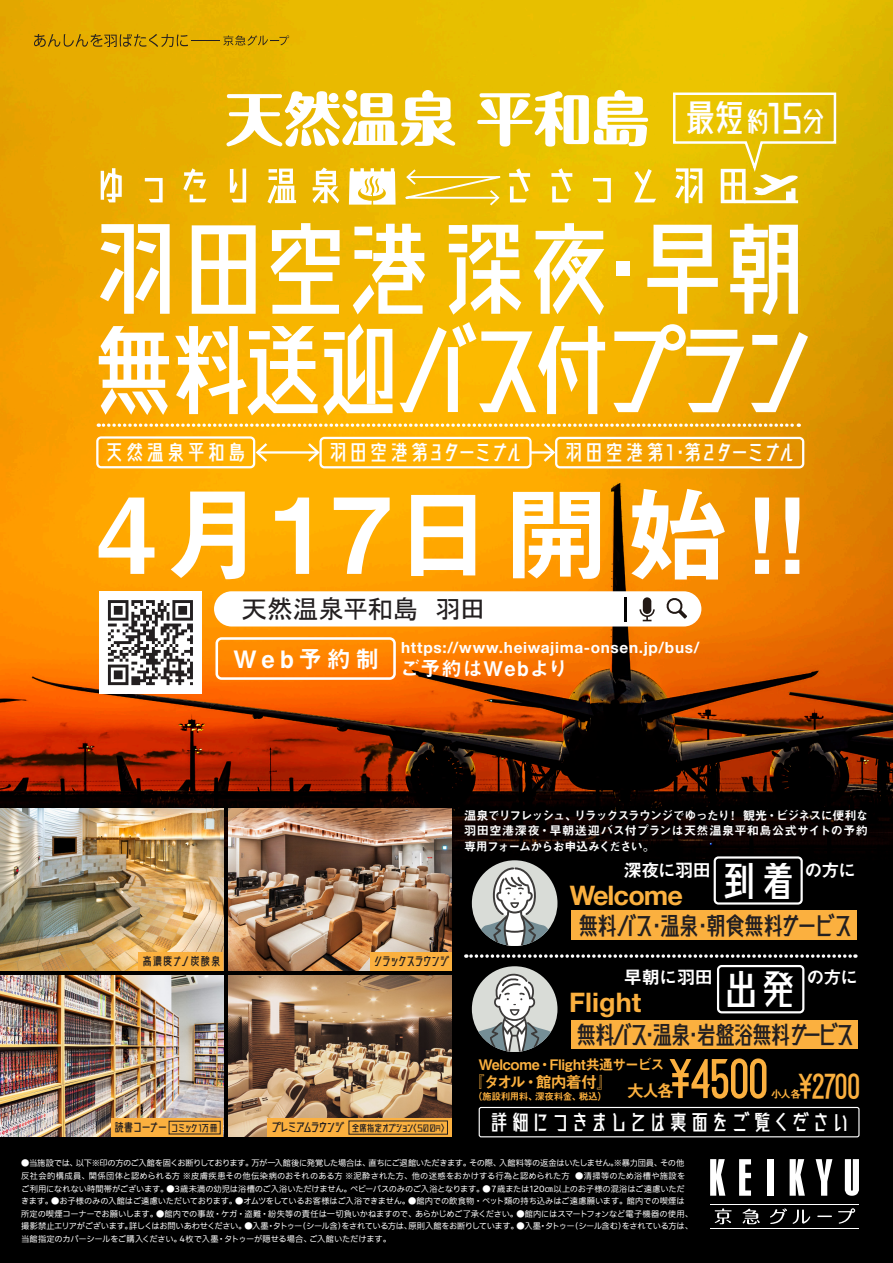
<style>
.page{position:relative;width:893px;height:1263px;background:#fff}
.page>*{position:absolute;margin:0;border:0;box-sizing:border-box;transform-origin:0 0}
.t1{font:112.05px "Kaiso Next B";letter-spacing:-.25em;color:#fff}
.t2{font:109.5px "Kaiso Next B";letter-spacing:-.335em;color:#fff}
.t3{font:104.55px "Midashi Go Pr 6 N MB31";letter-spacing:.05em;color:#fff}
.t4{font:56.7px "Kaisotai Next UP B";color:#fbb03f}
.t5{font:44.85px "Kaiso Next B";color:#fff}
.t6{font:40.5px "Kaiso Next B";color:#fff}
.t7{font:36.3px "Kaisotai Next UP B";color:#fbb03f}
.t8{font:27.15px "Kaiso Next B";letter-spacing:-.315em;color:#231f20}
.t9{font:700 27px "Helvetica Neue LT Pro";letter-spacing:-.025em;color:#fbb03f}
.t10{font:25.65px "MS P Gothic";letter-spacing:-.03em;color:#231f20}
.t11{font:24px "Midashi Go Pr 6 N MB31";letter-spacing:.2em;color:#fff}
.t12{font:23.4px "Kaiso Next B";letter-spacing:-.155em;color:#fff}
.t13{font:23.1px "Kaiso Next B";letter-spacing:-.125em;color:#fff}
.t14{font:20.25px "Midashi Go Pr 6 N MB31";letter-spacing:.035em;color:#fff}
.t15{font:18px "Midashi Go Pr 6 N MB31";letter-spacing:-.035em;color:#fff}
.t16{font:16.95px "Midashi Go Pr 6 N MB31";color:#fbb03f}
.t17{font:16.05px "Midashi Go Pr 6 N MB31";letter-spacing:-.06em;color:#fbb03f}
.t18{font:700 15.45px "Helvetica Neue LT Pro";letter-spacing:.045em;color:#fff}
.t19{font:14.55px "Midashi Go Pr 6 N MB31";letter-spacing:-.03em;color:#fbb03f}
.t20{font:12.9px "Kaiso Next B";letter-spacing:-.345em;color:#231f20}
.t21{font:12.9px "Kaiso Next B";letter-spacing:-.205em;color:#231f20}
.t22{font:12.15px/15.8px "Midashi Go Pr 6 N MB31";letter-spacing:-.01em;color:#fff;text-align:justify}
.t23{font:10.8px "Midashi Go Pr 6 N MB31";color:#fbb03f}
.t24{font:10.35px "Kaiso Next B";letter-spacing:-.32em;color:#231f20}
.t25{font:10.35px "Kaiso Next B";letter-spacing:-.28em;color:#231f20}
.t26{font:9.6px "Midashi Go Pr 6 N MB31";letter-spacing:-.04em;color:#fbb03f}
.t27{font:100 8.25px/12.6px "Iwa UCDA Goth Std";letter-spacing:-.02em;color:#fff}
.s1{font-size:30.45px}
.s2{font-size:44.7px}
.s3{font-size:12.9px}
.s4{font-size:7.35px}
</style>
<div class="page">
<img style="left:0;top:0;width:893px;height:1263px">
<svg style="left:472px;top:966px;width:85px;height:86px;background:#969a98"></svg>
<svg style="left:472px;top:860px;width:85px;height:86px"></svg>
<svg style="left:477px;top:91px;width:171px;height:56px"></svg>
<div style="left:614px;top:90px;width:11px;height:11px;background:#fff;border-radius:50%"></div>
<svg style="left:226px;top:91px;width:229px;height:56px"></svg>
<div style="left:215px;top:637px;width:181px;height:43px;border:3px solid #fff;border-radius:5px"></div>
<svg style="left:98px;top:423px;width:701px;height:4px"></svg>
<svg style="left:466px;top:954px;width:390px;height:4px"></svg>
<div style="left:214px;top:591px;width:487px;height:35px;background:#fff;border-radius:18px"></div>
<hr style="left:624px;top:597px;width:2px;height:25px;background:#030303">
<svg style="left:666px;top:598px;width:21px;height:21px"></svg>
<svg style="left:639px;top:597px;width:16px;height:24px"></svg>
<svg style="left:551px;top:168px;width:21px;height:34px"></svg>
<svg style="left:593px;top:178px;width:18px;height:24px"></svg>
<svg style="left:634px;top:169px;width:22px;height:33px"></svg>
<svg style="left:101px;top:168px;width:21px;height:34px"></svg>
<svg style="left:145px;top:178px;width:18px;height:24px"></svg>
<svg style="left:183px;top:168px;width:23px;height:34px"></svg>
<svg style="left:230px;top:169px;width:16px;height:33px"></svg>
<svg style="left:267px;top:169px;width:29px;height:35px"></svg>
<svg style="left:313px;top:167px;width:26px;height:36px"></svg>
<svg style="left:349px;top:168px;width:181px;height:37px"></svg>
<div style="left:96px;top:436px;width:159px;height:32px;border:2px solid #fff;border-radius:4px"></div>
<div style="left:319px;top:437px;width:213px;height:31px;border:2px solid #fff;border-radius:4px"></div>
<div style="left:555px;top:437px;width:249px;height:31px;border:2px solid #fff;border-radius:4px"></div>
<hr style="left:258px;top:451px;width:59px;height:3px;background:#fff">
<svg style="left:256px;top:443px;width:11px;height:19px"></svg>
<svg style="left:308px;top:443px;width:12px;height:19px"></svg>
<hr style="left:531px;top:451px;width:22px;height:3px;background:#fff">
<svg style="left:544px;top:443px;width:11px;height:19px"></svg>
<div style="left:714px;top:856px;width:89px;height:48px;border:2px solid #fff;border-radius:4px"></div>
<div style="left:717px;top:965px;width:87px;height:48px;border:2px solid #fff;border-radius:4px"></div>
<div style="left:479px;top:1107px;width:380px;height:30px;border:1px solid #fff;border-radius:2px"></div>
<img style="left:0;top:809px;width:223px;height:161px">
<img style="left:228px;top:809px;width:224px;height:161px">
<img style="left:228px;top:975px;width:224px;height:161px">
<img style="left:0;top:975px;width:223px;height:161px">
<div style="left:571px;top:910px;width:286px;height:30px;background:#fbb03f"></div>
<div style="left:571px;top:1020px;width:287px;height:29px;background:#fbb03f"></div>
<svg style="left:672px;top:91px;width:165px;height:112px;background:#e7c625"></svg>
<div style="left:138px;top:952px;width:85px;height:18px;background:#fbb03f"></div>
<div style="left:370px;top:952px;width:82px;height:18px;background:#fbb03f"></div>
<div style="left:267px;top:1118px;width:185px;height:18px;background:#fbb03f"></div>
<div style="left:111px;top:1118px;width:112px;height:18px;background:#fbb03f"></div>
<div style="left:99px;top:591px;width:103px;height:103px;background:#fff"></div>
<svg style="left:108px;top:600px;width:85px;height:85px"></svg>
<svg style="left:34px;top:34px;width:255px;height:13px;background:#c29505"></svg>
<svg style="left:739px;top:1159px;width:12px;height:37px"></svg>
<div style="left:767px;top:1159px;width:6px;height:37px;background:#fff"></div>
<svg style="left:816px;top:1159px;width:16px;height:37px"></svg>
<svg style="left:710px;top:1159px;width:15px;height:37px"></svg>
<svg style="left:790px;top:1159px;width:15px;height:37px"></svg>
<svg style="left:845px;top:1159px;width:14px;height:37px"></svg>
<hr style="left:710px;top:1203px;width:149px;height:1px;background:#fff">
<hr style="left:710px;top:1228px;width:149px;height:1px;background:#fff">
<svg style="left:770px;top:1208px;width:17px;height:16px"></svg>
<svg style="left:793px;top:1209px;width:17px;height:15px"></svg>
<svg style="left:817px;top:1215px;width:15px;height:2px"></svg>
<svg style="left:743px;top:1209px;width:17px;height:15px"></svg>
<svg style="left:715px;top:1208px;width:17px;height:16px"></svg>
<svg style="left:838px;top:1208px;width:17px;height:16px"></svg>
<h3 class="t6" style="left:680px;top:98px;width:150px">最短<span class="s1">約</span><span class="s2">15</span><span class="s1">分</span></h3>
<h1 class="t1" style="left:79px;top:213px;width:743px">羽田空港深夜・早朝</h1>
<h2 class="t2" style="left:79px;top:315px;width:757px">無料送迎バス付プラン</h2>
<h3 class="t13" style="left:103px;top:441px;width:147px">天然温泉平和島</h3>
<h3 class="t13" style="left:327px;top:441px;width:201px">羽田空港第3ターミナル</h3>
<h3 class="t13" style="left:562px;top:441px;width:238px">羽田空港第1・第2ターミナル</h3>
<h3 class="t3" style="left:97px;top:451px;width:749px">4月17日開始！！</h3>
<h3 class="t10" style="left:242px;top:596px;width:245px">天然温泉平和島　羽田</h3>
<h3 class="t18" style="left:401px;top:638px;width:300px">https://www.heiwajima-onsen.jp/bus/</h3>
<h3 class="t11" style="left:233px;top:639px;width:148px">Web予約制</h3>
<h3 class="t14" style="left:400px;top:652px;width:170px">ご予約はWebより</h3>
<h3 class="t22" style="left:464px;top:807px;width:406px">温泉でリフレッシュ、リラックスラウンジでゆったり！ 観光・ビジネスに便利な羽田空港深夜・早朝送迎バス付プランは天然温泉平和島公式サイトの予約専用フォームからお申込みください。</h3>
<h3 class="t5" style="left:717px;top:858px;width:85px">到着</h3>
<h3 class="t15" style="left:624px;top:856px;width:234px">深夜に羽田　 　　　 の方に</h3>
<h3 class="t9" style="left:570px;top:879px;width:115px">Welcome</h3>
<h3 class="t21" style="left:141px;top:954px;width:83px">高濃度ナノ炭酸泉</h3>
<h3 class="t20" style="left:372px;top:954px;width:80px">リラックスラウンジ</h3>
<p class="t25" style="left:113px;top:1122px;width:108px"><span class="s3">読書コーナー</span>コミック1万冊</p>
<p class="t24" style="left:270px;top:1122px;width:183px"><span class="s3">プレミアムラウンジ</span>全席指定オプション〈５００<span class="s4">円</span>〉</p>
<h3 class="t8" style="left:575px;top:912px;width:284px">無料バス・温泉・朝食無料サービス</h3>
<h3 class="t15" style="left:624px;top:963px;width:169px">早朝に羽田　 　　　</h3>
<h3 class="t5" style="left:719px;top:967px;width:83px">出発</h3>
<h3 class="t15" style="left:806px;top:963px;width:53px">の方に</h3>
<h3 class="t9" style="left:569px;top:986px;width:74px">Flight</h3>
<h3 class="t8" style="left:573px;top:1021px;width:288px">無料バス・温泉・岩盤浴無料サービス</h3>
<h3 class="t19" style="left:478px;top:1053px;width:188px">Welcome・Flight共通サービス</h3>
<h3 class="t17" style="left:469px;top:1069px;width:146px">『タオル・館内着付』</h3>
<p class="t26" style="left:473px;top:1089px;width:136px">（施設利用料、深夜料金、税込）</p>
<h3 class="t4" style="left:668px;top:1046px;width:102px">¥4500</h3>
<h3 class="t7" style="left:798px;top:1065px;width:64px">¥2700</h3>
<h3 class="t16" style="left:627px;top:1077px;width:48px">大人各</h3>
<h3 class="t23" style="left:771px;top:1085px;width:32px">小人各</h3>
<h3 class="t12" style="left:487px;top:1111px;width:366px">詳細につきましては裏面をご覧ください</h3>
<p class="t27" style="left:21px;top:1156px;width:673px">●当施設では、以下※印の方のご入館を固くお断りしております。万が一入館後に発覚した場合は、直ちにご退館いただきます。その際、入館料等の返金はいたしません。※暴力団員、その他反社会的構成員、関係団体と認められる方 ※皮膚疾患その他伝染病のおそれのある方 ※泥酔された方、他の迷惑をおかけする行為と認められた方 ●清掃等のため浴槽や施設をご利用になれない時間帯がございます。●3歳未満の幼児は浴槽のご入浴いただけません。ベビーバスのみのご入浴となります。●７歳または120㎝以上のお子様の混浴はご遠慮いただきます。●お子様のみの入館はご遠慮いただいております。●オムツをしているお客様はご入浴できません。●館内での飲食物・ペット類の持ち込みはご遠慮願います。館内での喫煙は所定の喫煙コーナーでお願いします。●館内での事故・ケガ・盗難・紛失等の責任は一切負いかねますので、あらかじめご了承ください。●館内にはスマートフォンなど電子機器の使用、撮影禁止エリアがございます。詳しくはお問いあわせください。●入墨・タトゥー（シール含）をされている方は、原則入館をお断りしています。●入墨・タトゥー（シール含む）をされている方は、当館指定のカバーシールをご購入ください。4枚で入墨・タトゥーが隠せる場合、ご入館いただけます。</p>
</div>
